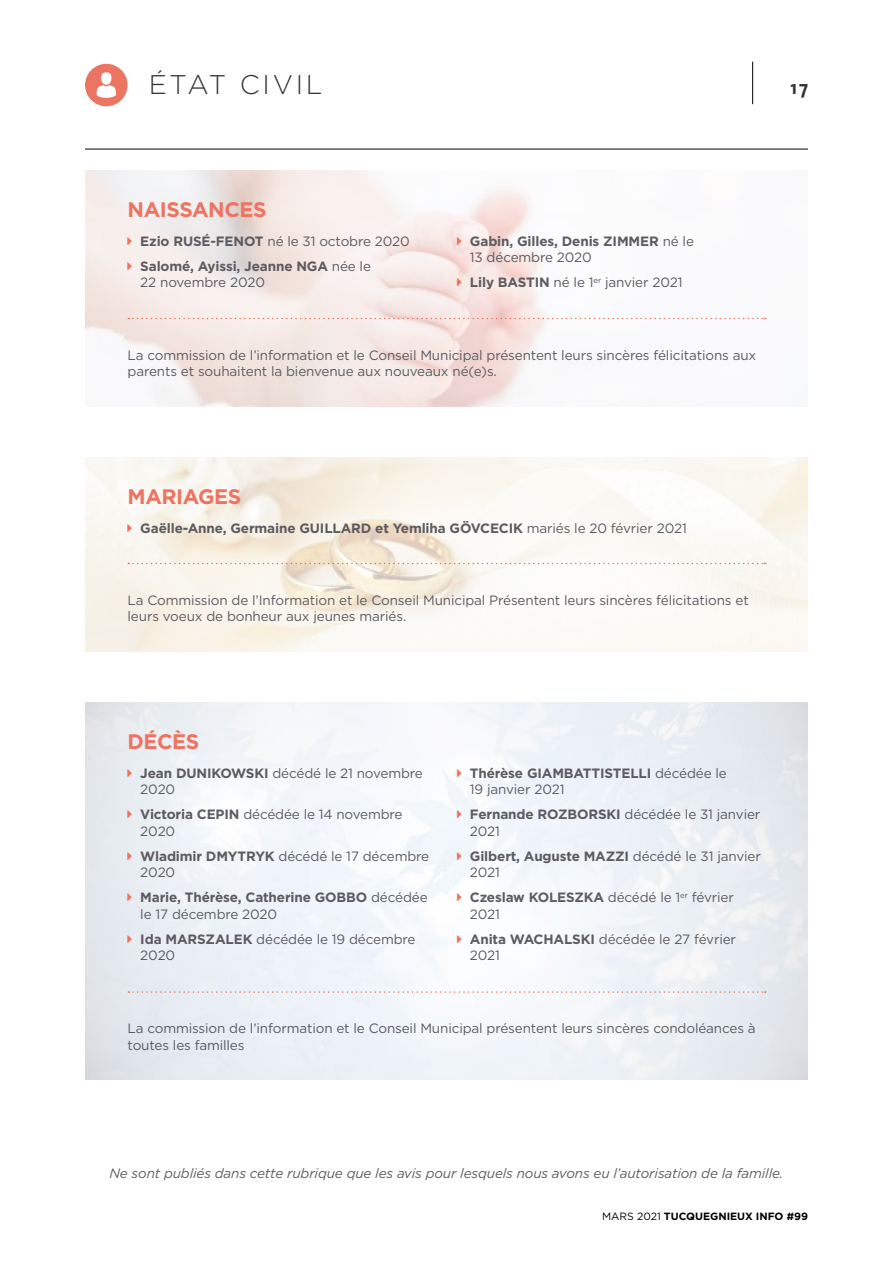
<style>
.page{position:relative;width:893px;height:1263px;background:#fff}
.page>*{position:absolute;margin:0;border:0;box-sizing:border-box;transform-origin:0 0}
.t1{font:300 27px "Gotham";letter-spacing:.1em;color:#373437}
.t2{font:700 21px "Gotham";letter-spacing:-.02em;color:#ec7462}
.t3{font:700 19.5px "The Sans";color:#373437}
.t4{font:13.5px/16.5px "Gotham";letter-spacing:-.01em;color:#5c5b60}
.t5{font:700 13.5px/16.5px "Gotham";letter-spacing:-.01em;color:#5c5b60}
.t6{font:italic 13.5px "Gotham";letter-spacing:-.01em;color:#5c5b60}
.t7{font:700 10.5px "Gotham";color:#000}
.s1{font-weight:400}
.s2{font-weight:700}
</style>
<div class="page">
<hr style="left:85px;top:149px;width:723px;height:1px;background:#000">
<hr style="left:752px;top:62px;width:1px;height:42px;background:#000">
<div style="left:85px;top:64px;width:43px;height:42px;background:#ec7462;border-radius:50%"></div>
<div style="left:101px;top:72px;width:10px;height:13px;background:#fff;border-radius:50%"></div>
<svg style="left:97px;top:85px;width:19px;height:13px"></svg>
<img style="left:85px;top:457px;width:723px;height:194px">
<svg style="left:128px;top:563px;width:638px;height:1px"></svg>
<svg style="left:128px;top:991px;width:638px;height:2px"></svg>
<img style="left:85px;top:170px;width:682px;height:236px">
<svg style="left:128px;top:318px;width:638px;height:1px"></svg>
<svg style="left:128px;top:524px;width:4px;height:8px"></svg>
<svg style="left:128px;top:769px;width:4px;height:8px"></svg>
<svg style="left:128px;top:811px;width:4px;height:7px"></svg>
<svg style="left:128px;top:852px;width:4px;height:8px"></svg>
<svg style="left:128px;top:894px;width:4px;height:7px"></svg>
<svg style="left:128px;top:935px;width:4px;height:8px"></svg>
<svg style="left:457px;top:811px;width:4px;height:7px"></svg>
<svg style="left:457px;top:852px;width:4px;height:8px"></svg>
<svg style="left:128px;top:237px;width:4px;height:8px"></svg>
<svg style="left:128px;top:262px;width:4px;height:8px"></svg>
<svg style="left:457px;top:237px;width:4px;height:8px"></svg>
<svg style="left:457px;top:279px;width:4px;height:7px"></svg>
<h1 class="t1" style="left:149px;top:67px;width:175px">ÉTAT CIVIL</h1>
<h3 class="t3" style="left:790px;top:71px;width:19px">17</h3>
<h2 class="t2" style="left:128px;top:195px;width:140px">NAISSANCES</h2>
<p class="t5" style="left:140px;top:229px;width:271px;line-height:25px">Ezio RUSÉ-FENOT <span class="s1">né le 31 octobre 2020<br></span>Salomé, Ayissi, Jeanne NGA <span class="s1">née le</span></p>
<p class="t4" style="left:140px;top:274px;width:126px">22 novembre 2020</p>
<p class="t5" style="left:470px;top:233px;width:226px">Gabin, Gilles, Denis ZIMMER <span class="s1">né le<br>13 décembre 2020</span></p>
<p class="t4" style="left:470px;top:274px;width:214px"><span class="s2">Lily BASTIN</span> né le 1<sup>er</sup> janvier 2021</p>
<p class="t4" style="left:128px;top:346px;width:630px">La commission de l’information et le Conseil Municipal présentent leurs sincères félicitations aux parents et souhaitent la bienvenue aux nouveaux né(e)s.</p>
<h2 class="t2" style="left:128px;top:482px;width:115px">MARIAGES</h2>
<p class="t5" style="left:140px;top:520px;width:548px">Gaëlle-Anne, Germaine GUILLARD et Yemliha GÖVCECIK <span class="s1">mariés le 20 février 2021</span></p>
<p class="t4" style="left:128px;top:591px;width:623px">La Commission de l’Information et le Conseil Municipal Présentent leurs sincères félicitations et leurs voeux de bonheur aux jeunes mariés.</p>
<h2 class="t2" style="left:128px;top:727px;width:73px">DÉCÈS</h2>
<p class="t4" style="left:140px;top:765px;width:284px"><span class="s2">Jean DUNIKOWSKI</span> décédé le 21 novembre<br>2020</p>
<p class="t4" style="left:140px;top:806px;width:264px"><span class="s2">Victoria CEPIN</span> décédée le 14 novembre<br>2020</p>
<p class="t4" style="left:140px;top:848px;width:290px"><span class="s2">Wladimir DMYTRYK</span> décédé le 17 décembre<br>2020</p>
<p class="t5" style="left:140px;top:889px;width:289px">Marie, Thérèse, Catherine GOBBO <span class="s1">décédée le 17 décembre 2020</span></p>
<p class="t4" style="left:140px;top:931px;width:277px"><span class="s2">Ida MARSZALEK</span> décédée le 19 décembre<br>2020</p>
<p class="t5" style="left:470px;top:765px;width:258px">Thérèse GIAMBATTISTELLI <span class="s1">décédée le<br>19 janvier 2021</span></p>
<p class="t4" style="left:470px;top:806px;width:292px"><span class="s2">Fernande ROZBORSKI</span> décédée le 31 janvier<br>2021</p>
<p class="t4" style="left:470px;top:847px;width:292px"><span class="s2">Gilbert, Auguste MAZZI</span> décédé le 31 janvier<br>2021</p>
<p class="t4" style="left:470px;top:889px;width:266px"><span class="s2">Czeslaw KOLESZKA</span> décédé le 1<sup>er</sup> février<br>2021</p>
<p class="t4" style="left:470px;top:931px;width:268px"><span class="s2">Anita WACHALSKI</span> décédée le 27 février<br>2021</p>
<p class="t4" style="left:128px;top:1020px;width:630px">La commission de l’information et le Conseil Municipal présentent leurs sincères condoléances à toutes les familles</p>
<p class="t6" style="left:109px;top:1164px;width:675px">Ne sont publiés dans cette rubrique que les avis pour lesquels nous avons eu l’autorisation de la famille.</p>
<p class="t7" style="left:602px;top:1210px;width:207px"><span class="s1">MARS 2021</span> TUCQUEGNIEUX INFO #99</p>
</div>
